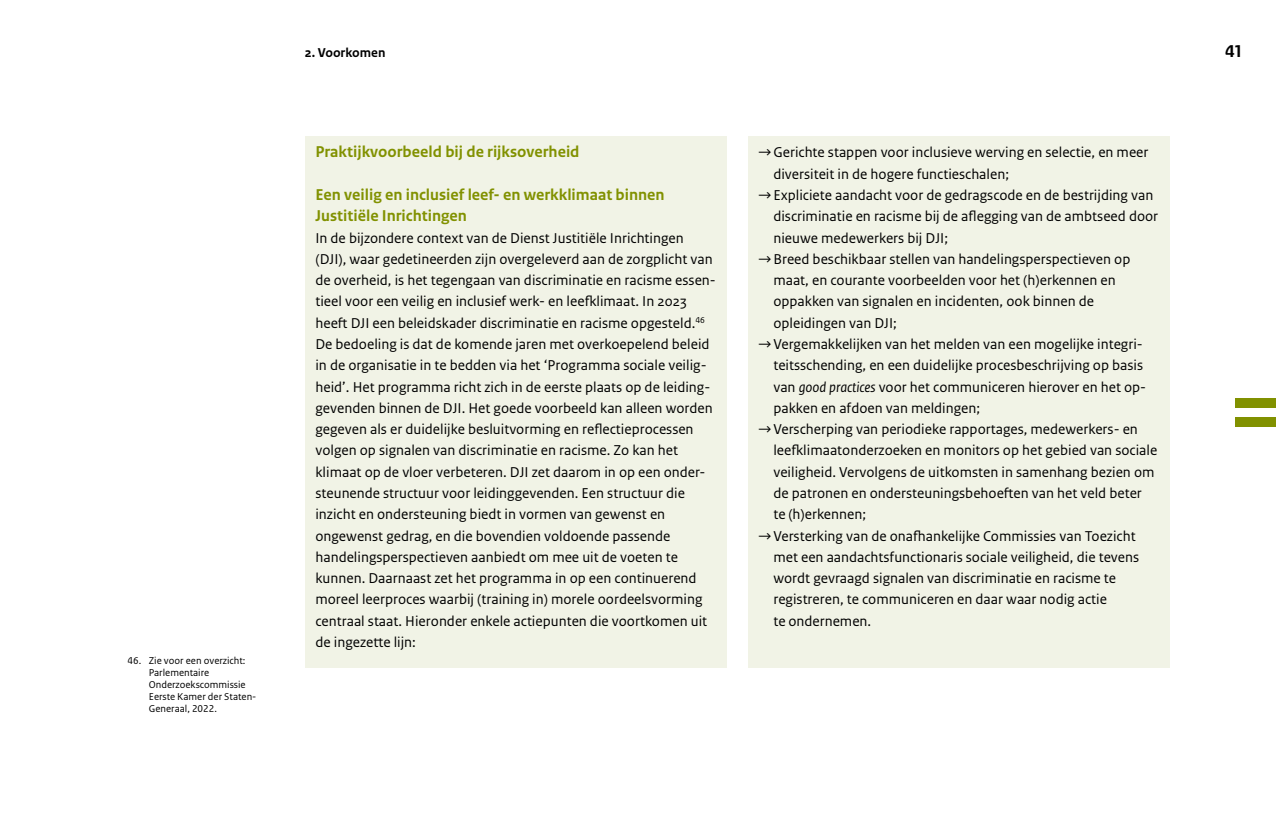
<style>
.page{position:relative;width:1276px;height:830px;background:#fff}
.page>*{position:absolute;margin:0;border:0;box-sizing:border-box;transform-origin:0 0}
.t1{font:700 18px "Rijksoverheid Sans Text TT";color:#000}
._20_RO_Kader_Subkop{font:700 16.5px/21.3px "Rijksoverheid Sans Text";color:#819100}
._21_RO_Kader_Broodtekst{font:15px/21.3px "Rijksoverheid Sans Text";color:#000}
.t2{font:700 13.5px "Rijksoverheid Sans Text";color:#000}
._14_RO_Voetnoot{font:10.5px/12px "Rijksoverheid Sans Text";color:#000}
.s1{font-style:italic}
</style>
<div class="page">
<div style="left:1235px;top:398px;width:41px;height:10px;background:#819100"></div>
<div style="left:1235px;top:417px;width:41px;height:10px;background:#819100"></div>
<div style="left:305px;top:136px;width:421px;height:43px;background:#f1f3e6"></div>
<div style="left:305px;top:179px;width:421px;height:63px;background:#f1f3e6"></div>
<div style="left:305px;top:221px;width:421px;height:447px;background:#f1f3e6"></div>
<div style="left:748px;top:136px;width:421px;height:64px;background:#f1f3e6"></div>
<div style="left:748px;top:179px;width:421px;height:85px;background:#f1f3e6"></div>
<div style="left:748px;top:242px;width:421px;height:107px;background:#f1f3e6"></div>
<div style="left:748px;top:327px;width:421px;height:107px;background:#f1f3e6"></div>
<div style="left:748px;top:412px;width:421px;height:128px;background:#f1f3e6"></div>
<div style="left:748px;top:519px;width:421px;height:149px;background:#f1f3e6"></div>
<p class="_14_RO_Voetnoot" style="left:149px;top:654px;width:108px;text-indent:-21px">46. Zie voor een overzicht:<br>Parlementaire<br>Onderzoekscommissie<br>Eerste Kamer der Staten-<br>Generaal, 2022.</p>
<p class="t2" style="left:305px;top:44px;width:82px">2. Voorkomen</p>
<p class="t1" style="left:1225px;top:41px;width:18px">41</p>
<p class="_20_RO_Kader_Subkop" style="left:315px;top:142px;width:265px">Praktijkvoorbeeld bij de rijksoverheid</p>
<p class="_20_RO_Kader_Subkop" style="left:315px;top:184px;width:351px">Een veilig en inclusief leef- en werkklimaat binnen<br>Justitiële Inrichtingen</p>
<p class="_21_RO_Kader_Broodtekst" style="left:315px;top:227px;width:402px">In de bijzondere context van de Dienst Justitiële Inrichtingen (DJI), waar gedetineerden zijn overgeleverd aan de zorgplicht van de overheid, is het tegengaan van discriminatie en racisme essen&shy;tieel voor een veilig en inclusief werk- en leefklimaat. In 2023 heeft DJI een beleidskader discriminatie en racisme opgesteld.<sup>46<br></sup>De bedoeling is dat de komende jaren met overkoepelend beleid in de organisatie in te bedden via het ‘Programma sociale veilig&shy;heid’. Het programma richt zich in de eerste plaats op de leiding&shy;gevenden binnen de DJI. Het goede voorbeeld kan alleen worden gegeven als er duidelijke besluitvorming en reflectieprocessen volgen op signalen van discriminatie en racisme. Zo kan het klimaat op de vloer verbeteren. DJI zet daarom in op een onder&shy;steunende structuur voor leidinggevenden. Een structuur die inzicht en ondersteuning biedt in vormen van gewenst en ongewenst gedrag, en die bovendien voldoende passende handelingsperspectieven aanbiedt om mee uit de voeten te kunnen. Daarnaast zet het programma in op een continuerend moreel leerproces waarbij (training in) morele oordeelsvorming centraal staat. Hieronder enkele actiepunten die voortkomen uit de ingezette lijn:</p>
<p class="_21_RO_Kader_Broodtekst" style="left:773px;top:142px;width:377px;text-indent:-15px">→Gerichte stappen voor inclusieve werving en selectie, en meer diversiteit in de hogere functieschalen;</p>
<p class="_21_RO_Kader_Broodtekst" style="left:773px;top:185px;width:386px;text-indent:-15px">→Expliciete aandacht voor de gedragscode en de bestrijding van discriminatie en racisme bij de aflegging van de ambtseed door nieuwe medewerkers bij DJI;</p>
<p class="_21_RO_Kader_Broodtekst" style="left:773px;top:248px;width:358px;text-indent:-15px">→Breed beschikbaar stellen van handelingsperspectieven op maat, en courante voorbeelden voor het (h)erkennen en oppakken van signalen en incidenten, ook binnen de opleidingen van DJI;</p>
<p class="_21_RO_Kader_Broodtekst" style="left:773px;top:333px;width:374px;text-indent:-15px">→Vergemakkelijken van het melden van een mogelijke integri&shy;teitsschending, en een duidelijke procesbeschrijving op basis van <span class="s1">good practices</span> voor het communiceren hierover en het op&shy;pakken en afdoen van meldingen;</p>
<p class="_21_RO_Kader_Broodtekst" style="left:773px;top:418px;width:385px;text-indent:-15px">→Verscherping van periodieke rapportages, medewerkers- en leefklimaatonderzoeken en monitors op het gebied van sociale veiligheid. Vervolgens de uitkomsten in samenhang bezien om de patronen en ondersteuningsbehoeften van het veld beter te (h)erkennen;</p>
<p class="_21_RO_Kader_Broodtekst" style="left:773px;top:525px;width:367px;text-indent:-15px">→Versterking van de onafhankelijke Commissies van Toezicht met een aandachtsfunctionaris sociale veiligheid, die tevens wordt gevraagd signalen van discriminatie en racisme te registreren, te communiceren en daar waar nodig actie<br>te ondernemen.</p>
</div>
